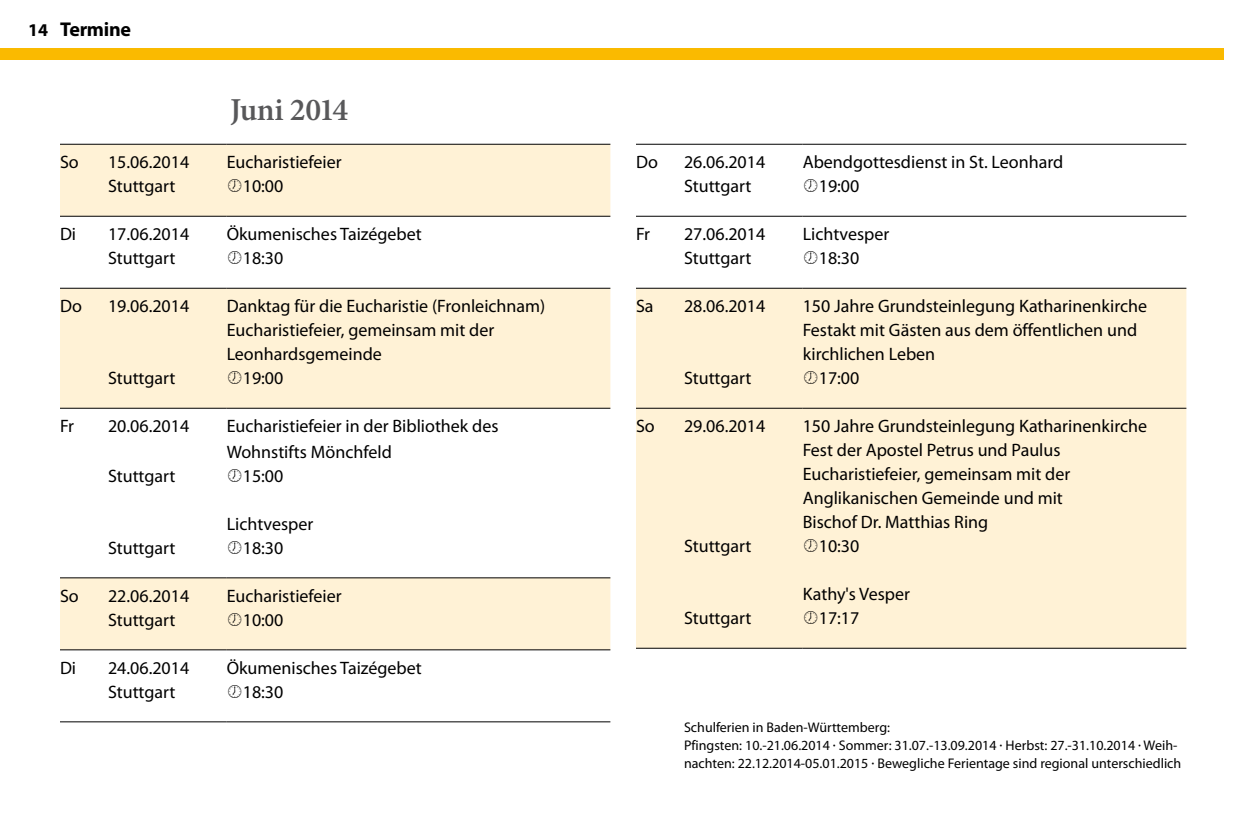
<style>
.page{position:relative;width:1236px;height:840px;background:#fff}
.page>*{position:absolute;margin:0;border:0;box-sizing:border-box;transform-origin:0 0}
.t1{font:600 32px "Minion Pro";letter-spacing:-.03em;color:#58585a}
.t2{font:700 20px "Myriad Pro";letter-spacing:-.015em;color:#000}
.t3{font:18px/24px "Myriad Pro";color:#000}
.t4{font:14px/18px "Myriad Pro";color:#000}
.s1{font-size:18px}
</style>
<div class="page">
<div style="left:0;top:48px;width:1224px;height:12px;background:#faba00"></div>
<svg style="left:60px;top:145px;width:550px;height:505px;fill:#fff2d6"></svg>
<hr style="left:60px;top:144px;width:48px;height:1px;background:#000">
<hr style="left:108px;top:144px;width:119px;height:1px;background:#000">
<hr style="left:227px;top:144px;width:383px;height:1px;background:#000">
<hr style="left:60px;top:216px;width:48px;height:1px;background:#000">
<hr style="left:108px;top:216px;width:119px;height:1px;background:#000">
<hr style="left:227px;top:216px;width:383px;height:1px;background:#000">
<hr style="left:60px;top:288px;width:48px;height:1px;background:#000">
<hr style="left:108px;top:288px;width:119px;height:1px;background:#000">
<hr style="left:227px;top:288px;width:383px;height:1px;background:#000">
<hr style="left:60px;top:408px;width:48px;height:1px;background:#000">
<hr style="left:108px;top:408px;width:119px;height:1px;background:#000">
<hr style="left:227px;top:408px;width:383px;height:1px;background:#000">
<hr style="left:60px;top:578px;width:48px;height:1px;background:#000">
<hr style="left:108px;top:578px;width:119px;height:1px;background:#000">
<hr style="left:227px;top:578px;width:383px;height:1px;background:#000">
<hr style="left:60px;top:650px;width:48px;height:1px;background:#000">
<hr style="left:108px;top:650px;width:119px;height:1px;background:#000">
<hr style="left:227px;top:650px;width:383px;height:1px;background:#000">
<hr style="left:60px;top:722px;width:48px;height:1px;background:#000">
<hr style="left:108px;top:722px;width:119px;height:1px;background:#000">
<hr style="left:227px;top:722px;width:383px;height:1px;background:#000">
<div style="left:636px;top:289px;width:550px;height:359px;background:#fff2d6"></div>
<hr style="left:636px;top:144px;width:48px;height:1px;background:#000">
<hr style="left:684px;top:144px;width:119px;height:1px;background:#000">
<hr style="left:803px;top:144px;width:383px;height:1px;background:#000">
<hr style="left:636px;top:216px;width:48px;height:1px;background:#000">
<hr style="left:684px;top:216px;width:119px;height:1px;background:#000">
<hr style="left:803px;top:216px;width:383px;height:1px;background:#000">
<hr style="left:636px;top:288px;width:48px;height:1px;background:#000">
<hr style="left:684px;top:288px;width:119px;height:1px;background:#000">
<hr style="left:803px;top:288px;width:383px;height:1px;background:#000">
<hr style="left:636px;top:408px;width:48px;height:1px;background:#000">
<hr style="left:684px;top:408px;width:119px;height:1px;background:#000">
<hr style="left:803px;top:408px;width:383px;height:1px;background:#000">
<hr style="left:636px;top:648px;width:48px;height:1px;background:#000">
<hr style="left:684px;top:648px;width:119px;height:1px;background:#000">
<hr style="left:803px;top:648px;width:383px;height:1px;background:#000">
<svg style="left:228px;top:179px;width:13px;height:13px"></svg>
<svg style="left:228px;top:251px;width:13px;height:13px"></svg>
<svg style="left:228px;top:371px;width:13px;height:13px"></svg>
<svg style="left:228px;top:469px;width:13px;height:13px"></svg>
<svg style="left:228px;top:541px;width:13px;height:13px"></svg>
<svg style="left:228px;top:613px;width:13px;height:13px"></svg>
<svg style="left:804px;top:371px;width:13px;height:13px"></svg>
<svg style="left:804px;top:539px;width:13px;height:13px"></svg>
<svg style="left:804px;top:611px;width:13px;height:13px"></svg>
<p class="t2" style="left:28px;top:16px;width:105px"><span class="s1">14</span> Termine</p>
<h1 class="t1" style="left:230px;top:88px;width:120px">Juni 2014</h1>
<p class="t3" style="left:60px;top:150px;width:20px">So</p>
<p class="t3" style="left:108px;top:150px;width:83px">15.06.2014</p>
<p class="t3" style="left:227px;top:150px;width:117px">Eucharistiefeier</p>
<p class="t3" style="left:108px;top:174px;width:69px">Stuttgart</p>
<p class="t3" style="left:243px;top:174px;width:42px">10:00</p>
<p class="t3" style="left:60px;top:222px;width:18px">Di</p>
<p class="t3" style="left:108px;top:222px;width:83px">17.06.2014</p>
<p class="t3" style="left:227px;top:222px;width:197px">Ökumenisches Taizégebet</p>
<p class="t3" style="left:108px;top:246px;width:69px">Stuttgart</p>
<p class="t3" style="left:243px;top:246px;width:42px">18:30</p>
<p class="t3" style="left:60px;top:294px;width:23px">Do</p>
<p class="t3" style="left:108px;top:294px;width:83px">19.06.2014</p>
<p class="t3" style="left:227px;top:294px;width:320px">Danktag für die Eucharistie (Fronleichnam)<br>Eucharistiefeier, gemeinsam mit der<br>Leonhardsgemeinde</p>
<p class="t3" style="left:108px;top:366px;width:69px">Stuttgart</p>
<p class="t3" style="left:243px;top:366px;width:42px">19:00</p>
<p class="t3" style="left:60px;top:414px;width:16px">Fr</p>
<p class="t3" style="left:108px;top:414px;width:83px">20.06.2014</p>
<p class="t3" style="left:227px;top:413px;width:273px;line-height:25.6px">Eucharistiefeier in der Bibliothek des<br>Wohnstifts Mönchfeld</p>
<p class="t3" style="left:108px;top:464px;width:69px">Stuttgart</p>
<p class="t3" style="left:243px;top:464px;width:42px">15:00</p>
<p class="t3" style="left:227px;top:512px;width:88px">Lichtvesper</p>
<p class="t3" style="left:108px;top:536px;width:69px">Stuttgart</p>
<p class="t3" style="left:243px;top:536px;width:42px">18:30</p>
<p class="t3" style="left:60px;top:584px;width:20px">So</p>
<p class="t3" style="left:108px;top:584px;width:83px">22.06.2014</p>
<p class="t3" style="left:227px;top:584px;width:117px">Eucharistiefeier</p>
<p class="t3" style="left:108px;top:608px;width:69px">Stuttgart</p>
<p class="t3" style="left:243px;top:608px;width:42px">10:00</p>
<p class="t3" style="left:60px;top:656px;width:18px">Di</p>
<p class="t3" style="left:108px;top:656px;width:83px">24.06.2014</p>
<p class="t3" style="left:227px;top:656px;width:197px">Ökumenisches Taizégebet</p>
<p class="t3" style="left:108px;top:680px;width:69px">Stuttgart</p>
<p class="t3" style="left:243px;top:680px;width:42px">18:30</p>
<p class="t3" style="left:636px;top:150px;width:23px">Do</p>
<p class="t3" style="left:684px;top:150px;width:83px">26.06.2014</p>
<p class="t3" style="left:803px;top:150px;width:262px">Abendgottesdienst in St. Leonhard</p>
<p class="t3" style="left:684px;top:174px;width:69px">Stuttgart</p>
<p class="t3" style="left:819px;top:174px;width:42px">19:00</p>
<p class="t3" style="left:636px;top:222px;width:16px">Fr</p>
<p class="t3" style="left:684px;top:222px;width:83px">27.06.2014</p>
<p class="t3" style="left:803px;top:222px;width:88px">Lichtvesper</p>
<p class="t3" style="left:684px;top:246px;width:69px">Stuttgart</p>
<p class="t3" style="left:819px;top:246px;width:42px">18:30</p>
<p class="t3" style="left:636px;top:294px;width:19px">Sa</p>
<p class="t3" style="left:684px;top:294px;width:83px">28.06.2014</p>
<p class="t3" style="left:803px;top:294px;width:346px">150 Jahre Grundsteinlegung Katharinenkirche<br>Festakt mit Gästen aus dem öffentlichen und kirchlichen Leben</p>
<p class="t3" style="left:684px;top:366px;width:69px">Stuttgart</p>
<p class="t3" style="left:819px;top:366px;width:42px">17:00</p>
<p class="t3" style="left:636px;top:414px;width:20px">So</p>
<p class="t3" style="left:684px;top:414px;width:83px">29.06.2014</p>
<p class="t3" style="left:803px;top:414px;width:346px">150 Jahre Grundsteinlegung Katharinenkirche Fest der Apostel Petrus und Paulus Eucharistiefeier, gemeinsam mit der Anglikanischen Gemeinde und mit<br>Bischof Dr. Matthias Ring</p>
<p class="t3" style="left:684px;top:534px;width:69px">Stuttgart</p>
<p class="t3" style="left:819px;top:534px;width:42px">10:30</p>
<p class="t3" style="left:803px;top:582px;width:109px">Kathy's Vesper</p>
<p class="t3" style="left:684px;top:606px;width:69px">Stuttgart</p>
<p class="t3" style="left:819px;top:606px;width:42px">17:17</p>
<p class="t4" style="left:684px;top:718px;width:499px">Schulferien in Baden-Württemberg:<br>Pfingsten: 10.-21.06.2014 · Sommer: 31.07.-13.09.2014 · Herbst: 27.-31.10.2014 · Weih&shy;nachten: 22.12.2014-05.01.2015 · Bewegliche Ferientage sind regional unterschiedlich</p>
</div>
